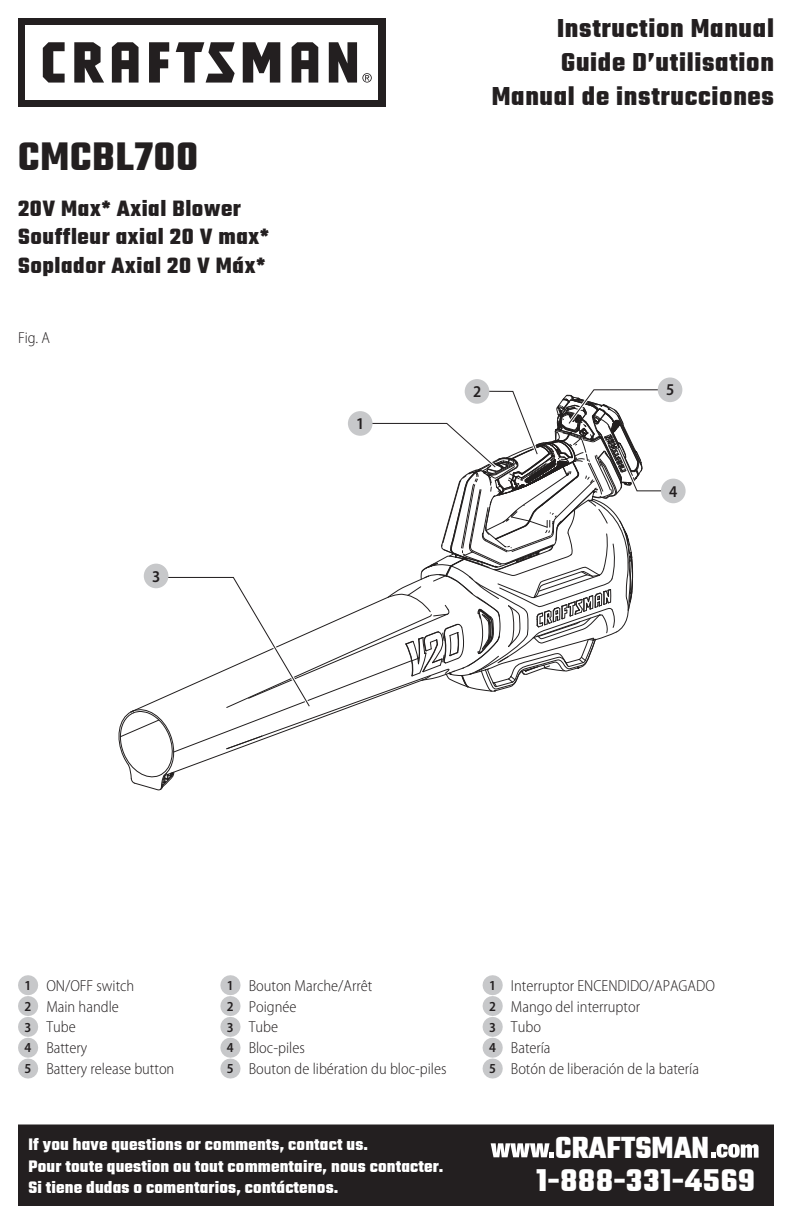
<style>
.page{position:relative;width:792px;height:1224px;background:#fff}
.page>*{position:absolute;margin:0;border:0;box-sizing:border-box;transform-origin:0 0}
.t1{font:700 43px "Teko";letter-spacing:.025em;color:#231f20}
.t2{font:700 34px "Teko";letter-spacing:.025em;color:#fff}
.t3{font:700 33px "Teko";color:#fff}
.t4{font:700 28px/34px "Teko";letter-spacing:.025em;color:#231f20;text-align:right}
.t5{font:700 24px "Teko";letter-spacing:.025em;color:#231f20}
.t6{font:700 18px/21.6px "Teko";letter-spacing:.01em;color:#fff}
.Callout__Figures{font:600 semi-condensed 16.4px "Myriad Pro";color:#231f20}
.B_-__Base{font:300 semi-condensed 16px "Myriad Pro";color:#231f20}
.s1{font-weight:600;font-size:13.8px}
</style>
<div class="page">
<div style="left:19px;top:1126px;width:754px;height:79px;background:#231f20"></div>
<div style="left:18px;top:1125px;width:756px;height:81px;border:2px solid #231f20"></div>
<svg style="left:491px;top:1143px;width:63px;height:14px"></svg>
<svg style="left:711px;top:1144px;width:48px;height:14px"></svg>
<div style="left:465px;top:379px;width:24px;height:25px;background:#c7c8ca;border-radius:12px"></div>
<svg style="left:118px;top:387px;width:557px;height:403px"></svg>
<div style="left:661px;top:479px;width:25px;height:24px;background:#c7c8ca;border-radius:12px"></div>
<div style="left:658px;top:377px;width:24px;height:25px;background:#c7c8ca;border-radius:12px"></div>
<svg style="left:28px;top:975px;width:10px;height:104px"></svg>
<svg style="left:230px;top:975px;width:11px;height:104px"></svg>
<svg style="left:493px;top:975px;width:10px;height:104px"></svg>
<div style="left:18px;top:18px;width:367px;height:89px;background:#231f20"></div>
<div style="left:25px;top:25px;width:353px;height:75px;background:#fff"></div>
<svg style="left:43px;top:42px;width:329px;height:41px"></svg>
<p class="t1" style="left:18px;top:129px;width:182px">CMCBL700</p>
<p class="t5" style="left:18px;top:193px;width:224px">20V Max* Axial Blower</p>
<p class="t5" style="left:18px;top:221px;width:253px">Souffleur axial 20 V max*</p>
<p class="t5" style="left:18px;top:250px;width:249px">Soplador Axial 20 V Máx*</p>
<p class="B_-__Base" style="left:18px;top:329px;width:34px">Fig. A</p>
<p class="Callout__Figures" style="left:152px;top:567px;width:10px">3</p>
<p class="Callout__Figures" style="left:356px;top:415px;width:10px">1</p>
<h3 class="t4" style="left:492px;top:14px;width:284px">Instruction Manual<br>Guide D’utilisation<br>Manual de instrucciones</h3>
<p class="Callout__Figures" style="left:473px;top:382px;width:10px">2</p>
<p class="Callout__Figures" style="left:666px;top:381px;width:10px">5</p>
<p class="Callout__Figures" style="left:669px;top:482px;width:10px">4</p>
<p class="B_-__Base" style="left:25px;top:977px;width:111px"><span class="s1">1</span> ON/OFF switch</p>
<p class="B_-__Base" style="left:25px;top:998px;width:96px"><span class="s1">2</span> Main handle</p>
<p class="B_-__Base" style="left:25px;top:1018px;width:53px"><span class="s1">3</span> Tube</p>
<p class="B_-__Base" style="left:25px;top:1039px;width:64px"><span class="s1">4</span> Battery</p>
<p class="B_-__Base" style="left:25px;top:1060px;width:151px"><span class="s1">5</span> Battery release button</p>
<p class="B_-__Base" style="left:227px;top:977px;width:147px"><span class="s1">1</span> Bouton Marche/Arrêt</p>
<p class="B_-__Base" style="left:227px;top:998px;width:71px"><span class="s1">2</span> Poignée</p>
<p class="B_-__Base" style="left:227px;top:1018px;width:53px"><span class="s1">3</span> Tube</p>
<p class="B_-__Base" style="left:227px;top:1039px;width:79px"><span class="s1">4</span> Bloc-piles</p>
<p class="B_-__Base" style="left:227px;top:1060px;width:221px"><span class="s1">5</span> Bouton de libération du bloc-piles</p>
<p class="B_-__Base" style="left:489px;top:977px;width:227px"><span class="s1">1</span> Interruptor ENCENDIDO/APAGADO</p>
<p class="B_-__Base" style="left:489px;top:998px;width:152px"><span class="s1">2</span> Mango del interruptor</p>
<p class="B_-__Base" style="left:489px;top:1018px;width:53px"><span class="s1">3</span> Tubo</p>
<p class="B_-__Base" style="left:489px;top:1039px;width:63px"><span class="s1">4</span> Batería</p>
<p class="B_-__Base" style="left:489px;top:1060px;width:211px"><span class="s1">5</span> Botón de liberación de la batería</p>
<p class="t6" style="left:29px;top:1135px;width:417px">If you have questions or comments, contact us.<br>Pour toute question ou tout commentaire, nous contacter.<br>Si tiene dudas o comentarios, contáctenos.</p>
<h3 class="t3" style="left:555px;top:1125px;width:155px">CRAFTSMAN</h3>
<p class="t2" style="left:536px;top:1158px;width:220px">1-888-331-4569</p>
</div>
